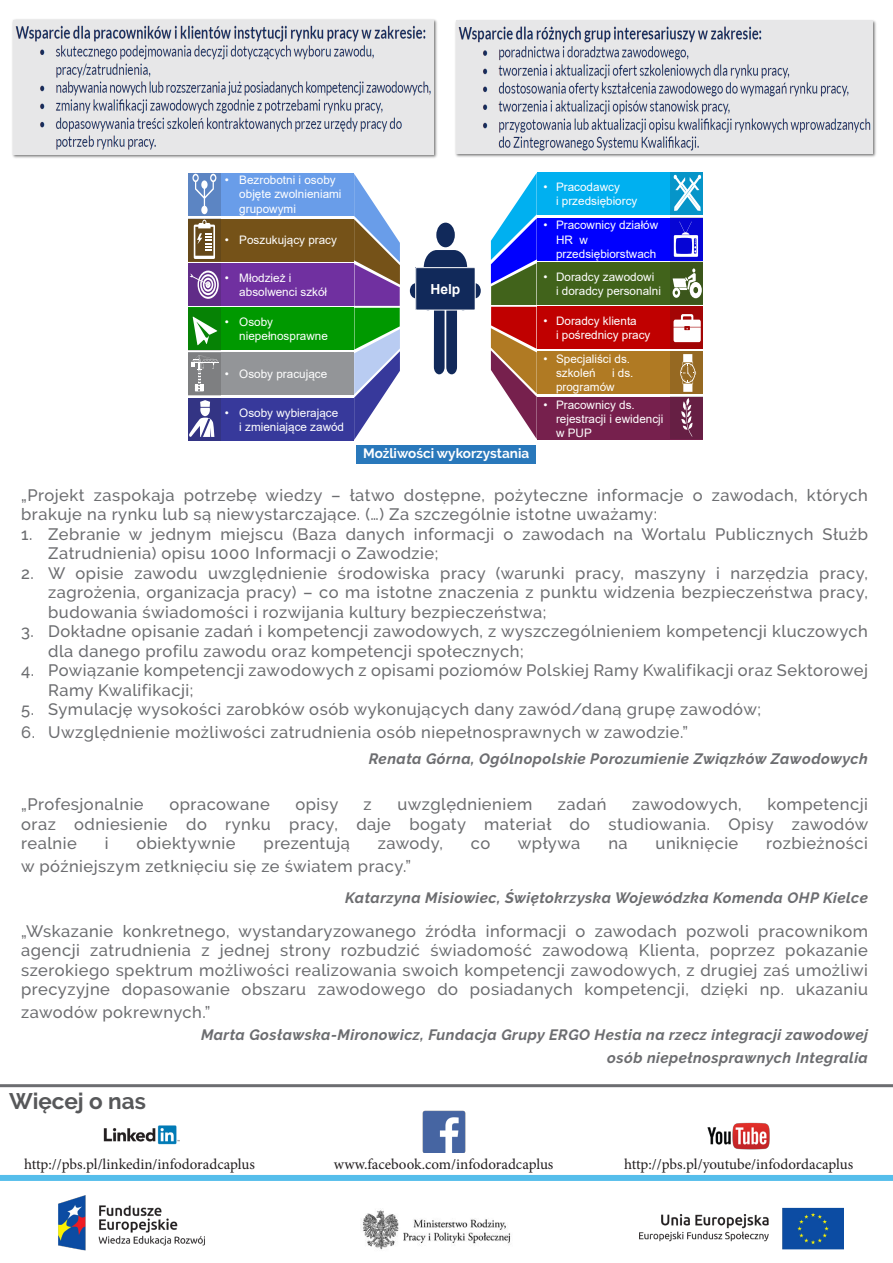
<style>
.page{position:relative;width:893px;height:1263px;background:#fff}
.page>*{position:absolute;margin:0;border:0;box-sizing:border-box;transform-origin:0 0}
.t1{font:700 22.5px "Raleway";color:#57585a}
.produkty{font:500 16.5px/19.5px "Raleway";letter-spacing:.03em;color:#6c6d70}
.produkty-2{font:italic 700 15px/22.5px "Raleway";letter-spacing:.03em;color:#6c6d70;text-align:right}
.t2{font:15px "Minion Pro";color:#231f20}
.t3{font:700 13.8px "Arial";color:#fff}
.t4{font:700 13.5px "Raleway";color:#fff}
.t5{font:11.7px/14.1px "Arial";color:#fff}
.t6{font:11.7px/14.1px "Arial";color:#fff}
.s1{font-style:inherit}
</style>
<div class="page">
<hr style="left:0;top:1084px;width:893px;height:3px;background:#6c6d70">
<div style="left:0;top:1175px;width:893px;height:6px;background:#56beeb"></div>
<img style="left:58px;top:1196px;width:147px;height:55px">
<img style="left:640px;top:1207px;width:204px;height:43px">
<img style="left:362px;top:1210px;width:149px;height:40px">
<img style="left:422px;top:1110px;width:43px;height:43px">
<img style="left:707px;top:1122px;width:63px;height:28px">
<img style="left:103px;top:1125px;width:77px;height:20px">
<img style="left:455px;top:20px;width:421px;height:137px">
<img style="left:456px;top:21px;width:416px;height:132px">
<img style="left:12px;top:19px;width:425px;height:139px">
<img style="left:13px;top:20px;width:420px;height:135px">
<div style="left:537px;top:398px;width:166px;height:42px;background:#76204d"></div>
<div style="left:537px;top:352px;width:166px;height:42px;background:#b07a23"></div>
<div style="left:537px;top:307px;width:166px;height:42px;background:#c00000"></div>
<div style="left:537px;top:172px;width:166px;height:42px;background:#00b0f0"></div>
<div style="left:537px;top:218px;width:166px;height:42px;background:#00f"></div>
<div style="left:537px;top:263px;width:166px;height:42px;background:#41631b"></div>
<svg style="left:491px;top:173px;width:46px;height:266px"></svg>
<div style="left:188px;top:398px;width:165px;height:43px;background:#37399b"></div>
<div style="left:188px;top:352px;width:165px;height:43px;background:#939598"></div>
<div style="left:188px;top:308px;width:165px;height:42px;background:#090"></div>
<div style="left:188px;top:173px;width:165px;height:42px;background:#699de9"></div>
<div style="left:188px;top:219px;width:165px;height:42px;background:#755218"></div>
<div style="left:188px;top:264px;width:165px;height:42px;background:#7030a0"></div>
<svg style="left:354px;top:174px;width:46px;height:266px"></svg>
<div style="left:671px;top:172px;width:32px;height:42px;background:#0695c9"></div>
<div style="left:671px;top:218px;width:32px;height:42px;background:#231f20;opacity:.19"></div>
<div style="left:671px;top:262px;width:32px;height:42px;background:#3b561b"></div>
<div style="left:671px;top:307px;width:32px;height:42px;background:#231f20;opacity:.19"></div>
<div style="left:671px;top:352px;width:32px;height:42px;background:#966922"></div>
<div style="left:671px;top:397px;width:32px;height:42px;background:#661f44"></div>
<div style="left:188px;top:173px;width:32px;height:42px;background:#5c85c3"></div>
<div style="left:188px;top:219px;width:32px;height:42px;background:#231f20;opacity:.19"></div>
<div style="left:188px;top:264px;width:32px;height:42px;background:#612c88"></div>
<div style="left:188px;top:309px;width:32px;height:42px;background:#068205"></div>
<div style="left:188px;top:354px;width:32px;height:42px;background:#7e7f81"></div>
<div style="left:188px;top:398px;width:32px;height:43px;background:#333484"></div>
<svg style="left:189px;top:400px;width:25px;height:37px"></svg>
<svg style="left:673px;top:175px;width:28px;height:36px"></svg>
<svg style="left:674px;top:221px;width:24px;height:36px"></svg>
<svg style="left:673px;top:314px;width:28px;height:28px"></svg>
<svg style="left:673px;top:268px;width:29px;height:30px"></svg>
<svg style="left:680px;top:354px;width:16px;height:38px"></svg>
<svg style="left:681px;top:398px;width:12px;height:39px"></svg>
<svg style="left:191px;top:355px;width:28px;height:36px"></svg>
<svg style="left:192px;top:174px;width:24px;height:40px"></svg>
<svg style="left:194px;top:220px;width:21px;height:39px"></svg>
<svg style="left:193px;top:316px;width:24px;height:29px"></svg>
<svg style="left:190px;top:271px;width:29px;height:28px"></svg>
<svg style="left:469px;top:283px;width:12px;height:15px"></svg>
<div style="left:436px;top:223px;width:19px;height:24px;background:#11295a;border-radius:50%"></div>
<svg style="left:424px;top:250px;width:43px;height:124px"></svg>
<div style="left:410px;top:283px;width:11px;height:15px;background:#11295a;border-radius:50%"></div>
<div style="left:416px;top:268px;width:59px;height:42px;background:#11295a"></div>
<div style="left:415px;top:267px;width:60px;height:43px;border:1px solid #fff"></div>
<div style="left:357px;top:445px;width:179px;height:19px;background:#2978bb"></div>
<p class="t6" style="left:239px;top:173px;width:104px;text-indent:-15px"><span class="s1">•</span> Bezrobotni i osoby <span class="s1">objęte zwolnieniami </span>grupowymi</p>
<p class="t5" style="left:225px;top:233px;width:114px">• Poszukujący pracy</p>
<p class="t5" style="left:239px;top:271px;width:89px;text-indent:-15px">• Młodzież i absolwenci szkół</p>
<p class="t3" style="left:430px;top:279px;width:31px">Help</p>
<p class="t5" style="left:239px;top:315px;width:90px;text-indent:-15px">• <span class="s1">Osoby </span>niepełnosprawne</p>
<p class="t5" style="left:225px;top:367px;width:104px">• Osoby pracujące</p>
<p class="t5" style="left:239px;top:406px;width:106px;text-indent:-15px">• Osoby wybierające<br>i zmieniające zawód</p>
<p class="t4" style="left:363px;top:446px;width:168px">Możliwości wykorzystania</p>
<p class="t5" style="left:556px;top:179px;width:83px;text-indent:-12px">• <span class="s1">Pracodawcy<br></span>i przedsiębiorcy</p>
<p class="t5" style="left:556px;top:218px;width:104px;text-indent:-12px">• Pracownicy działów<br><span class="s1">HR w </span>przedsiębiorstwach</p>
<p class="t6" style="left:556px;top:270px;width:106px;text-indent:-12px"><span class="s1">•</span> Doradcy zawodowi<br>i doradcy personalni</p>
<p class="t5" style="left:556px;top:314px;width:96px;text-indent:-12px">• <span class="s1">Doradcy klienta<br>i</span> pośrednicy pracy</p>
<p class="t5" style="left:556px;top:352px;width:76px;text-indent:-12px">• Specjaliści ds. szkoleń</p>
<p class="t5" style="left:556px;top:366px;width:79px;text-indent:56px">i ds. programów</p>
<p class="t6" style="left:556px;top:398px;width:109px;text-indent:-12px"><span class="s1">•</span> Pracownicy ds. rejestracji i ewidencji w PUP</p>
<p class="produkty" style="left:21px;top:485px;width:848px">„Projekt zaspokaja potrzebę wiedzy – łatwo dostępne, pożyteczne informacje o zawodach, których brakuje na rynku lub są niewystarczające. (…) Za szczególnie istotne uważamy:</p>
<p class="produkty" style="left:48px;top:524px;width:821px;text-indent:-27px">1. Zebranie w jednym miejscu (Baza danych informacji o zawodach na Wortalu Publicznych Służb<br>Zatrudnienia) opisu 1000 Informacji o Zawodzie;</p>
<p class="produkty" style="left:48px;top:563px;width:821px;text-align:justify;text-indent:-27px">2. W opisie zawodu uwzględnienie środowiska pracy (warunki pracy, maszyny i narzędzia pracy, zagrożenia, organizacja pracy) – co ma istotne znaczenia z punktu widzenia bezpieczeństwa pracy, budowania świadomości i rozwijania kultury bezpieczeństwa;</p>
<p class="produkty" style="left:48px;top:621px;width:821px;text-indent:-27px">3. Dokładne opisanie zadań i kompetencji zawodowych, z wyszczególnieniem kompetencji kluczowych dla danego profilu zawodu oraz kompetencji społecznych;</p>
<p class="produkty" style="left:48px;top:660px;width:821px;text-indent:-27px">4. Powiązanie kompetencji zawodowych z opisami poziomów Polskiej Ramy Kwalifikacji oraz Sektorowej<br>Ramy Kwalifikacji;</p>
<p class="produkty" style="left:21px;top:699px;width:741px">5. Symulację wysokości zarobków osób wykonujących dany zawód/daną grupę zawodów;</p>
<p class="produkty" style="left:21px;top:722px;width:668px">6. Uwzględnienie możliwości zatrudnienia osób niepełnosprawnych w zawodzie.”</p>
<p class="produkty-2" style="left:369px;top:748px;width:501px">Renata Górna, Ogólnopolskie Porozumienie Związków Zawodowych</p>
<p class="produkty" style="left:21px;top:795px;width:124px">„Profesjonalnie</p>
<p class="produkty" style="left:169px;top:795px;width:102px">opracowane</p>
<p class="produkty" style="left:295px;top:795px;width:44px">opisy</p>
<p class="produkty" style="left:364px;top:795px;width:10px">z</p>
<p class="produkty" style="left:397px;top:795px;width:136px">uwzględnieniem</p>
<p class="produkty" style="left:558px;top:795px;width:50px">zadań</p>
<p class="produkty" style="left:632px;top:795px;width:111px">zawodowych,</p>
<p class="produkty" style="left:21px;top:795px;width:849px;text-align:justify;text-indent:746px">kompetencji oraz odniesienie do rynku pracy, daje bogaty materiał do studiowania. Opisy zawodów realnie</p>
<p class="produkty" style="left:105px;top:834px;width:5px">i</p>
<p class="produkty" style="left:136px;top:834px;width:101px">obiektywnie</p>
<p class="produkty" style="left:264px;top:834px;width:88px">prezentują</p>
<p class="produkty" style="left:378px;top:834px;width:67px">zawody,</p>
<p class="produkty" style="left:471px;top:834px;width:21px">co</p>
<p class="produkty" style="left:518px;top:834px;width:64px">wpływa</p>
<p class="produkty" style="left:608px;top:834px;width:21px">na</p>
<p class="produkty" style="left:656px;top:834px;width:84px">uniknięcie</p>
<p class="produkty" style="left:766px;top:834px;width:103px">rozbieżności</p>
<p class="produkty" style="left:21px;top:856px;width:391px">w późniejszym zetknięciu się ze światem pracy.”</p>
<p class="produkty-2" style="left:345px;top:886px;width:524px">Katarzyna Misiowiec, Świętokrzyska Wojewódzka Komenda OHP Kielce</p>
<p class="produkty" style="left:21px;top:921px;width:848px;text-align:justify">„Wskazanie konkretnego, wystandaryzowanego źródła informacji o zawodach pozwoli pracownikom agencji zatrudnienia z jednej strony rozbudzić świadomość zawodową Klienta, poprzez pokazanie szerokiego spektrum możliwości realizowania swoich kompetencji zawodowych, z drugiej zaś umożliwi precyzyjne dopasowanie obszaru zawodowego do posiadanych kompetencji, dzięki np. ukazaniu</p>
<p class="produkty" style="left:21px;top:1002px;width:191px">zawodów pokrewnych.”</p>
<p class="produkty-2" style="left:201px;top:1024px;width:668px">Marta Gosławska-Mironowicz, Fundacja Grupy ERGO Hestia na rzecz integracji zawodowej osób niepełnosprawnych Integralia</p>
<p class="t1" style="left:9px;top:1088px;width:138px">Więcej o nas</p>
<p class="t2" style="left:24px;top:1154px;width:232px">http://pbs.pl/linkedin/infodoradcaplus</p>
<p class="t2" style="left:334px;top:1154px;width:221px">www.facebook.com/infodoradcaplus</p>
<p class="t2" style="left:624px;top:1154px;width:231px">http://pbs.pl/youtube/infodordacaplus</p>
</div>
